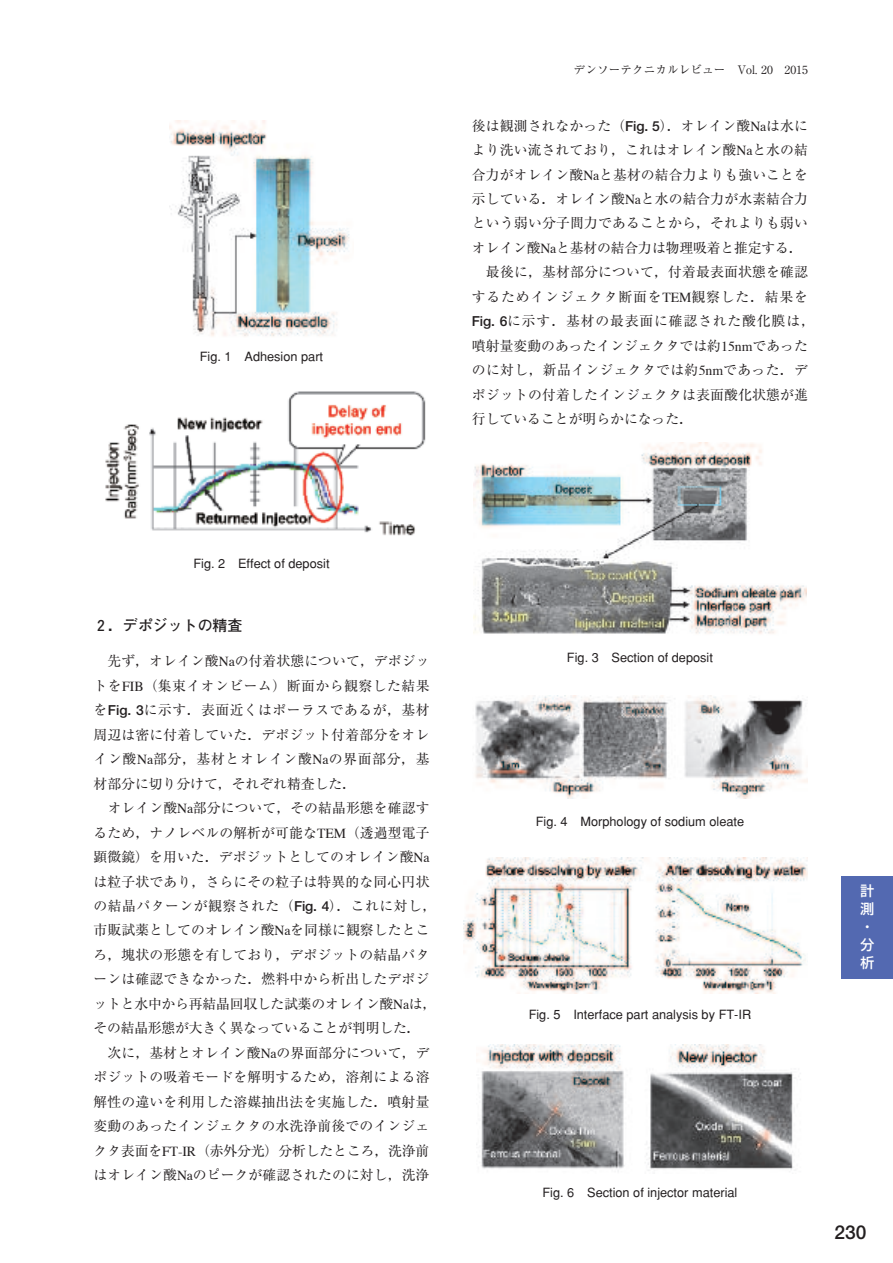
<style>
.page{position:relative;width:893px;height:1263px;background:#fff}
.page>*{position:absolute;margin:0;border:0;box-sizing:border-box;transform-origin:0 0}
.t1{font:700 19.2px "Futo Go B101";color:#231f20}
.t2{font:700 14.85px "Futo Go B101";color:#231f20}
.t3{font:13.8px/24.5px "Ryumin";letter-spacing:.01em;color:#231f20;text-align:justify}
.t4{font:13.8px "Ryumin";letter-spacing:.065em;color:#231f20}
.t5{font:13.8px "Ryumin";letter-spacing:-.01em;color:#231f20}
.t6{font:13.8px "Ryumin";letter-spacing:.06em;color:#231f20}
.t7{font:500 13.8px/17.9px "Shin Go";color:#fff;text-align:justify}
.t8{font:500 12.75px "Gothic BBB";color:#231f20}
.t9{font:11.7px "Ryumin";color:#231f20}
.s1{font-family:"Futo Go B101";font-weight:700}
.s2{font-family:"Times"}
</style>
<div class="page">
<div style="left:842px;top:876px;width:51px;height:102px;background:#5369b1"></div>
<img style="left:169px;top:120px;width:181px;height:217px">
<img style="left:105px;top:391px;width:321px;height:145px">
<img style="left:473px;top:442px;width:334px;height:192px">
<img style="left:473px;top:695px;width:335px;height:104px">
<img style="left:464px;top:857px;width:344px;height:136px">
<img style="left:478px;top:1044px;width:317px;height:128px">
<p class="t8" style="left:200px;top:349px;width:125px">Fig. 1 Adhesion part</p>
<p class="t9" style="left:574px;top:62px;width:236px">デンソーテクニカルレビュー Vol. 20 2015</p>
<p class="t3" style="left:472px;top:113px;width:337px">後は観測されなかった（<span class="s1">Fig. 5</span>）．オレイン酸<span class="s2">Na</span>は水に</p>
<p class="t3" style="left:472px;top:137px;width:337px">より洗い流されており，これはオレイン酸<span class="s2">Na</span>と水の結</p>
<p class="t3" style="left:472px;top:162px;width:337px">合力がオレイン酸<span class="s2">Na</span>と基材の結合力よりも強いことを</p>
<p class="t3" style="left:472px;top:186px;width:337px">示している．オレイン酸<span class="s2">Na</span>と水の結合力が水素結合力</p>
<p class="t3" style="left:472px;top:211px;width:337px">という弱い分子間力であることから，それよりも弱い</p>
<p class="t5" style="left:472px;top:240px;width:332px">オレイン酸<span class="s2">Na</span>と基材の結合力は物理吸着と推定する．</p>
<p class="t3" style="left:486px;top:260px;width:323px">最後に，基材部分について，付着最表面状態を確認</p>
<p class="t6" style="left:472px;top:288px;width:337px">するためインジェクタ断面を<span class="s2">TEM</span>観察した．結果を</p>
<p class="t4" style="left:472px;top:313px;width:344px"><span class="s1">Fig. 6</span>に示す．基材の最表面に確認された酸化膜は，</p>
<p class="t3" style="left:472px;top:333px;width:337px">噴射量変動のあったインジェクタでは約<span class="s2">15nm</span>であった</p>
<p class="t3" style="left:472px;top:358px;width:337px">のに対し，新品インジェクタでは約<span class="s2">5nm</span>であった．デ</p>
<p class="t3" style="left:472px;top:382px;width:337px">ポジットの付着したインジェクタは表面酸化状態が進</p>
<p class="t3" style="left:472px;top:406px;width:223px">行していることが明らかになった．</p>
<p class="t8" style="left:193px;top:556px;width:138px">Fig. 2 Effect of deposit</p>
<p class="t2" style="left:94px;top:617px;width:150px">２．デポジットの精査</p>
<p class="t3" style="left:94px;top:649px;width:337px;text-indent:14px">先ず，オレイン酸<span class="s2">Na</span>の付着状態について，デポジットを<span class="s2">FIB</span>（集束イオンビーム）断面から観察した結果を<span class="s1">Fig. 3</span>に示す．表面近くはポーラスであるが，基材周辺は密に付着していた．デポジット付着部分をオレイン酸<span class="s2">Na</span>部分，基材とオレイン酸<span class="s2">Na</span>の界面部分，基材部分に切り分けて，それぞれ精査した．</p>
<p class="t3" style="left:94px;top:795px;width:344px;text-align:left;text-indent:14px">オレイン酸<span class="s2">Na</span>部分について，その結晶形態を確認するため，ナノレベルの解析が可能な<span class="s2">TEM</span>（透過型電子顕微鏡）を用いた．デポジットとしてのオレイン酸<span class="s2">Na</span>は粒子状であり，さらにその粒子は特異的な同心円状の結晶パターンが観察された（<span class="s1">Fig. 4</span>）．これに対し，市販試薬としてのオレイン酸<span class="s2">Na</span>を同様に観察したところ，塊状の形態を有しており，デポジットの結晶パターンは確認できなかった．燃料中から析出したデポジットと水中から再結晶回収した試薬のオレイン酸<span class="s2">Na</span>は，その結晶形態が大きく異なっていることが判明した．</p>
<p class="t3" style="left:94px;top:1040px;width:337px;text-indent:14px">次に，基材とオレイン酸<span class="s2">Na</span>の界面部分について，デポジットの吸着モードを解明するため，溶剤による溶解性の違いを利用した溶媒抽出法を実施した．噴射量変動のあったインジェクタの水洗浄前後でのインジェクタ表面を<span class="s2">FT-IR</span>（赤外分光）分析したところ，洗浄前はオレイン酸<span class="s2">Na</span>のピークが確認されたのに対し，洗浄</p>
<p class="t8" style="left:567px;top:650px;width:148px">Fig. 3 Section of deposit</p>
<p class="t8" style="left:536px;top:814px;width:210px">Fig. 4 Morphology of sodium oleate</p>
<p class="t8" style="left:529px;top:1007px;width:224px">Fig. 5 Interface part analysis by FT-IR</p>
<p class="t8" style="left:542px;top:1185px;width:196px">Fig. 6 Section of injector material</p>
<p class="t7" style="left:860px;top:882px;width:15px">計測・分析</p>
<h1 class="t1" style="left:834px;top:1221px;width:33px">230</h1>
</div>
